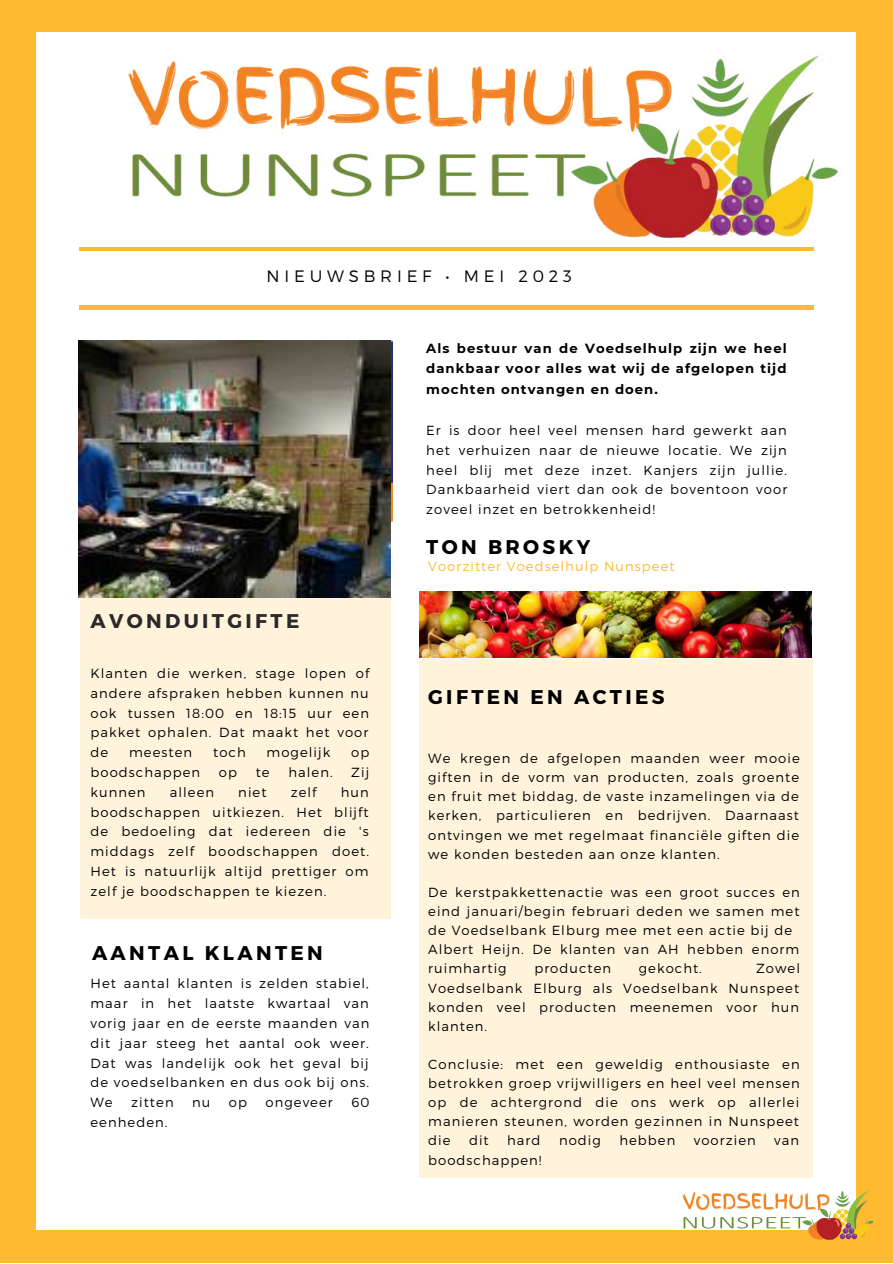
<style>
.page{position:relative;width:893px;height:1264px;background:#fff}
.page>*{position:absolute;margin:0;border:0;box-sizing:border-box;transform-origin:0 0}
.t1{font:700 19.8px "Montserrat";letter-spacing:.17em;color:#000}
.t2{font:700 19.8px "Montserrat";letter-spacing:.17em;color:#2a2a2a}
.t3{font:300 16.5px "Montserrat";letter-spacing:.29em;color:#000}
.t4{font:300 13.2px/19.8px "Montserrat";letter-spacing:.08em;color:#000;text-align:justify}
.t5{font:700 13.2px/20.9px "Montserrat";letter-spacing:.08em;color:#000;text-align:justify}
.t6{font:300 13.2px "Montserrat";letter-spacing:.08em;color:#ffba30}
</style>
<div class="page">
<div style="left:0;top:0;width:892px;height:1262px;background:#ffba30"></div>
<div style="left:37px;top:32px;width:818px;height:1197px;background:#fff"></div>
<hr style="left:79px;top:247px;width:734px;height:4px;background:#ffba30">
<hr style="left:79px;top:306px;width:734px;height:3px;background:#ffba30">
<div style="left:81px;top:598px;width:309px;height:320px;background:#fff3dc"></div>
<img style="left:128px;top:55px;width:710px;height:196px">
<img style="left:420px;top:592px;width:391px;height:65px">
<img style="left:682px;top:1187px;width:190px;height:53px">
<img style="left:79px;top:340px;width:311px;height:258px">
<div style="left:420px;top:659px;width:392px;height:518px;background:#fff3dc"></div>
<p class="t3" style="left:266px;top:266px;width:307px">NIEUWSBRIEF • MEI 2023</p>
<p class="t5" style="left:426px;top:337px;width:362px">Als bestuur van de Voedselhulp zijn we heel dankbaar voor alles wat wij de afgelopen tijd mochten ontvangen en doen.</p>
<p class="t4" style="left:426px;top:420px;width:362px">Er is door heel veel mensen hard gewerkt aan het verhuizen naar de nieuwe locatie. We zijn heel blij met deze inzet. Kanjers zijn jullie.<br>Dankbaarheid viert dan ook de boventoon voor zoveel inzet en betrokkenheid!</p>
<h1 class="t1" style="left:426px;top:534px;width:166px">TON BROSKY</h1>
<h1 class="t2" style="left:90px;top:608px;width:210px">AVONDUITGIFTE</h1>
<p class="t4" style="left:90px;top:662px;width:280px">Klanten die werken, stage lopen of andere afspraken hebben kunnen nu ook tussen 18:00 en 18:15 uur een pakket ophalen. Dat maakt het voor de</p>
<p class="t4" style="left:129px;top:742px;width:65px">meesten</p>
<p class="t4" style="left:213px;top:742px;width:34px">toch</p>
<p class="t4" style="left:266px;top:742px;width:65px">mogelijk</p>
<p class="t4" style="left:351px;top:742px;width:20px">op</p>
<p class="t4" style="left:90px;top:761px;width:111px">boodschappen</p>
<p class="t4" style="left:219px;top:761px;width:20px">op</p>
<p class="t4" style="left:256px;top:761px;width:15px">te</p>
<p class="t4" style="left:288px;top:761px;width:46px">halen.</p>
<p class="t4" style="left:351px;top:761px;width:19px">Zij</p>
<p class="t4" style="left:90px;top:781px;width:57px">kunnen</p>
<p class="t4" style="left:170px;top:781px;width:46px">alleen</p>
<p class="t4" style="left:238px;top:781px;width:30px">niet</p>
<p class="t4" style="left:291px;top:781px;width:27px">zelf</p>
<p class="t4" style="left:90px;top:781px;width:280px;text-indent:250px">hun boodschappen uitkiezen. Het blijft de bedoeling dat iedereen die 's middags zelf boodschappen doet.<br>Het is natuurlijk altijd prettiger om zelf je boodschappen te kiezen.</p>
<h1 class="t1" style="left:92px;top:940px;width:232px">AANTAL KLANTEN</h1>
<p class="t4" style="left:90px;top:973px;width:280px">Het aantal klanten is zelden stabiel, maar in het laatste kwartaal van vorig jaar en de eerste maanden van dit jaar steeg het aantal ook weer.<br>Dat was landelijk ook het geval bij de voedselbanken en dus ook bij ons.<br>We</p>
<p class="t4" style="left:131px;top:1091px;width:44px">zitten</p>
<p class="t4" style="left:192px;top:1091px;width:20px">nu</p>
<p class="t4" style="left:229px;top:1091px;width:20px">op</p>
<p class="t4" style="left:265px;top:1091px;width:69px">ongeveer</p>
<p class="t4" style="left:351px;top:1091px;width:20px">60</p>
<p class="t4" style="left:90px;top:1111px;width:79px">eenheden.</p>
<p class="t6" style="left:428px;top:557px;width:248px">Voorzitter Voedselhulp Nunspeet</p>
<h1 class="t1" style="left:428px;top:684px;width:238px">GIFTEN EN ACTIES</h1>
<p class="t4" style="left:428px;top:748px;width:373px;line-height:19px">We kregen de afgelopen maanden weer mooie giften in de vorm van producten, zoals groente en fruit met biddag, de vaste inzamelingen via de kerken, particulieren en bedrijven. Daarnaast ontvingen we met regelmaat financiële giften die we konden besteden aan onze klanten.</p>
<p class="t4" style="left:428px;top:882px;width:373px;line-height:19px;text-align:left">De kerstpakkettenactie was een groot succes en eind januari/begin februari deden we samen met de Voedselbank Elburg mee met een actie bij de Albert Heijn. De klanten van AH hebben enorm ruimhartig</p>
<p class="t4" style="left:428px;top:958px;width:373px;line-height:19px;text-indent:328px">Zowel Voedselbank Elburg als Voedselbank Nunspeet konden veel producten meenemen voor hun klanten.</p>
<p class="t4" style="left:428px;top:1054px;width:373px;line-height:19px">Conclusie: met een geweldig enthousiaste en betrokken groep vrijwilligers en heel veel mensen op de achtergrond die ons werk op allerlei manieren steunen, worden gezinnen in Nunspeet die</p>
<p class="t4" style="left:534px;top:958px;width:78px">producten</p>
<p class="t4" style="left:638px;top:958px;width:65px">gekocht.</p>
<p class="t4" style="left:469px;top:1130px;width:21px">dit</p>
<p class="t4" style="left:507px;top:1130px;width:35px">hard</p>
<p class="t4" style="left:559px;top:1130px;width:43px">nodig</p>
<p class="t4" style="left:619px;top:1130px;width:57px">hebben</p>
<p class="t4" style="left:693px;top:1130px;width:63px">voorzien</p>
<p class="t4" style="left:774px;top:1130px;width:26px">van</p>
<p class="t4" style="left:428px;top:1149px;width:115px">boodschappen!</p>
</div>
